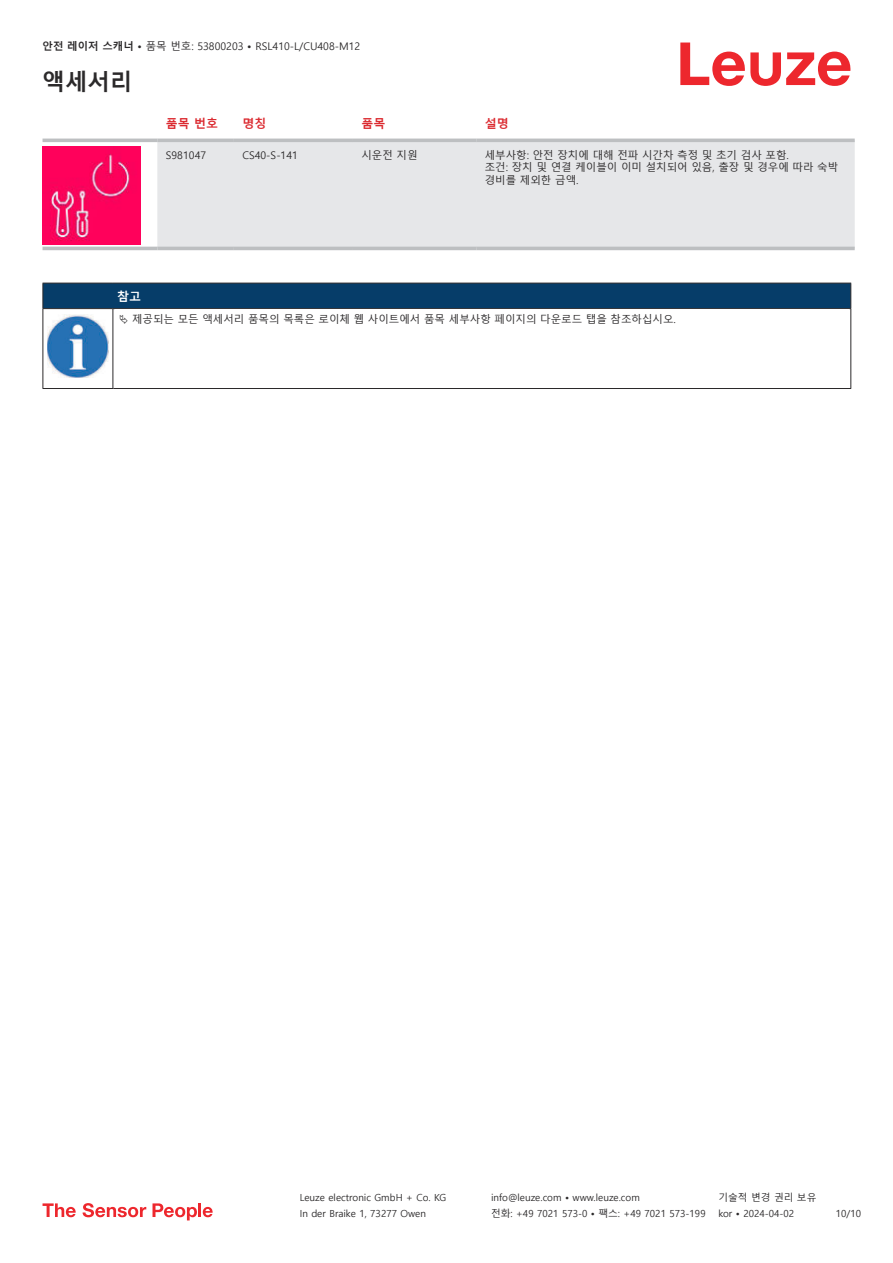
<style>
.page{position:relative;width:893px;height:1263px;background:#fff}
.page>*{position:absolute;margin:0;border:0;box-sizing:border-box;transform-origin:0 0}
.t1{font:700 22.5px "Malgun Gothic";color:#2b292a}
.t2{font:700 12px "Malgun Gothic";color:#db2a30}
.t3{font:700 12px "Malgun Gothic";color:#fff}
.t4{font:10.5px/12.6px "Malgun Gothic";color:#2b292a}
.t5{font:9.75px "Malgun Gothic";color:#2b292a}
.s1{font-weight:700}
</style>
<div class="page">
<svg style="left:680px;top:43px;width:170px;height:43px"></svg>
<svg style="left:43px;top:138px;width:812px;height:113px"></svg>
<div style="left:157px;top:142px;width:698px;height:105px;background:#e6e7e9"></div>
<hr style="left:43px;top:139px;width:114px;height:3px;background:#bdbfc1">
<hr style="left:157px;top:139px;width:77px;height:3px;background:#bdbfc1">
<hr style="left:234px;top:139px;width:119px;height:3px;background:#bdbfc1">
<hr style="left:353px;top:139px;width:123px;height:3px;background:#bdbfc1">
<hr style="left:476px;top:139px;width:379px;height:3px;background:#bdbfc1">
<hr style="left:43px;top:247px;width:114px;height:3px;background:#bdbfc1">
<hr style="left:157px;top:247px;width:77px;height:3px;background:#bdbfc1">
<hr style="left:234px;top:247px;width:119px;height:3px;background:#bdbfc1">
<hr style="left:353px;top:247px;width:123px;height:3px;background:#bdbfc1">
<hr style="left:476px;top:247px;width:379px;height:3px;background:#bdbfc1">
<img style="left:43px;top:146px;width:97px;height:98px">
<div style="left:43px;top:283px;width:808px;height:26px;background:#063d69"></div>
<hr style="left:113px;top:308px;width:738px;height:1px;background:#2b292a">
<hr style="left:43px;top:309px;width:1px;height:75px;background:#2b292a">
<hr style="left:113px;top:309px;width:1px;height:75px;background:#2b292a">
<hr style="left:850px;top:309px;width:1px;height:75px;background:#2b292a">
<hr style="left:43px;top:388px;width:70px;height:1px;background:#2b292a">
<hr style="left:113px;top:388px;width:738px;height:1px;background:#2b292a">
<img style="left:47px;top:315px;width:61px;height:63px">
<svg style="left:43px;top:1203px;width:33px;height:14px"></svg>
<svg style="left:83px;top:1203px;width:63px;height:14px"></svg>
<svg style="left:153px;top:1203px;width:44px;height:17px"></svg>
<hr style="left:198px;top:1203px;width:3px;height:14px;background:#ed272d">
<svg style="left:203px;top:1207px;width:10px;height:10px"></svg>
<p class="t4" style="left:43px;top:40px;width:319px"><span class="s1">안전 레이저 스캐너 •</span> 품목 번호: 53800203 <span class="s1">•</span> RSL410-L/CU408-M12</p>
<h1 class="t1" style="left:43px;top:69px;width:91px">액세서리</h1>
<p class="t2" style="left:166px;top:116px;width:54px">품목 번호</p>
<p class="t2" style="left:242px;top:116px;width:25px">명칭</p>
<p class="t2" style="left:361px;top:116px;width:25px">품목</p>
<p class="t2" style="left:485px;top:116px;width:25px">설명</p>
<p class="t4" style="left:166px;top:149px;width:42px">S981047</p>
<p class="t4" style="left:242px;top:149px;width:57px">CS40-S-141</p>
<p class="t4" style="left:361px;top:149px;width:58px">시운전 지원</p>
<p class="t4" style="left:485px;top:149px;width:355px">세부사항: 안전 장치에 대해 전파 시간차 측정 및 초기 검사 포함.<br>조건: 장치 및 연결 케이블이 이미 설치되어 있음, 출장 및 경우에 따라 숙박 경비를 제외한 금액.</p>
<p class="t3" style="left:117px;top:289px;width:25px">참고</p>
<p class="t4" style="left:132px;top:313px;width:545px">제공되는 모든 액세서리 품목의 목록은 로이체 웹 사이트에서 품목 세부사항 페이지의 다운로드 탭을 참조하십시오.</p>
<p class="t5" style="left:300px;top:1192px;width:148px">Leuze electronic GmbH + Co. KG</p>
<p class="t5" style="left:491px;top:1192px;width:150px">info@leuze.com • www.leuze.com</p>
<p class="t5" style="left:718px;top:1192px;width:100px">기술적 변경 권리 보유</p>
<p class="t5" style="left:300px;top:1208px;width:128px">In der Braike 1, 73277 Owen</p>
<p class="t5" style="left:491px;top:1208px;width:216px">전화: +49 7021 573-0 • 팩스: +49 7021 573-199</p>
<p class="t5" style="left:718px;top:1208px;width:77px">kor • 2024-04-02</p>
<p class="t5" style="left:836px;top:1208px;width:27px">10/10</p>
</div>
